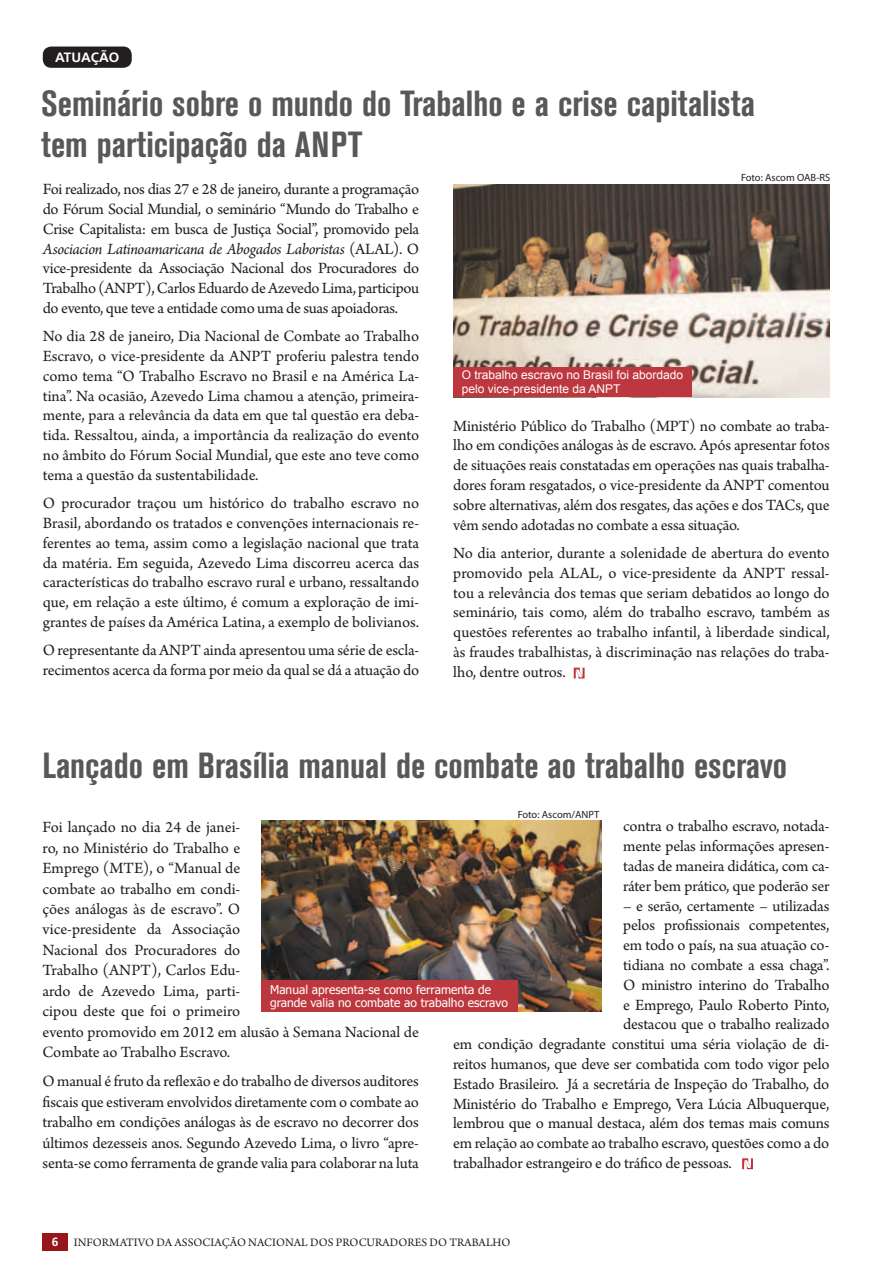
<style>
.page{position:relative;width:872px;height:1276px;background:#fff}
.page>*{position:absolute;margin:0;border:0;box-sizing:border-box;transform-origin:0 0}
.t1{font:700 condensed 36px/40.5px "Akzidenz Grotesk BE";color:#57585a}
.t2{font:16.5px/19.8px "Arno Pro";letter-spacing:-.01em;color:#231f20;text-align:justify}
.t3{font:700 13.5px "Frutiger";color:#fff}
.t4{font:12px/13.5px "Tahoma";color:#fff}
.t5{font:12px/13.5px "Arial";color:#fff}
.t6{font:12px "Arno Pro";color:#231f20}
.t7{font:700 12px "Frutiger";color:#fff}
.t8{font:10.5px "Myriad Pro";color:#231f20}
.s1{font-style:italic}
</style>
<div class="page">
<div style="left:43px;top:1233px;width:25px;height:17px;background:#961619"></div>
<svg style="left:742px;top:1158px;width:11px;height:11px"></svg>
<img style="left:261px;top:820px;width:340px;height:191px">
<div style="left:261px;top:980px;width:256px;height:32px;background:#bd383e"></div>
<div style="left:43px;top:47px;width:89px;height:21px;background:#231f20;border-radius:9px"></div>
<svg style="left:573px;top:667px;width:11px;height:11px"></svg>
<img style="left:453px;top:185px;width:376px;height:212px">
<div style="left:453px;top:367px;width:239px;height:30px;background:#bd383e"></div>
<p class="t3" style="left:55px;top:49px;width:66px">ATUAÇÃO</p>
<h1 class="t1" style="left:41px;top:84px;width:715px">Seminário sobre o mundo do Trabalho e a crise capitalista tem participação da ANPT</h1>
<p class="t2" style="left:43px;top:180px;width:378px">Foi realizado, nos dias 27 e 28 de janeiro, durante a programação do Fórum Social Mundial, o seminário “Mundo do Trabalho e Crise Capitalista: em busca de Justiça Social”, promovido pela <span class="s1">Asociacion Latinoamaricana de Abogados Laboristas</span> (ALAL). O vice-presidente da Associação Nacional dos Procuradores do Trabalho (ANPT), Carlos Eduardo de Azevedo Lima, participou do evento, que teve a entidade como uma de suas apoiadoras.</p>
<p class="t2" style="left:43px;top:327px;width:378px">No dia 28 de janeiro, Dia Nacional de Combate ao Trabalho Escravo, o vice-presidente da ANPT proferiu palestra tendo como tema “O Trabalho Escravo no Brasil e na América La&shy;tina”. Na ocasião, Azevedo Lima chamou a atenção, primeira&shy;mente, para a relevância da data em que tal questão era deba&shy;tida. Ressaltou, ainda, a importância da realização do evento no âmbito do Fórum Social Mundial, que este ano teve como tema a questão da sustentabilidade.</p>
<p class="t2" style="left:43px;top:494px;width:378px">O procurador traçou um histórico do trabalho escravo no Brasil, abordando os tratados e convenções internacionais re&shy;ferentes ao tema, assim como a legislação nacional que trata da matéria. Em seguida, Azevedo Lima discorreu acerca das características do trabalho escravo rural e urbano, ressaltando que, em relação a este último, é comum a exploração de imi&shy;grantes de países da América Latina, a exemplo de bolivianos.</p>
<p class="t2" style="left:43px;top:641px;width:378px">O representante da ANPT ainda apresentou uma série de escla&shy;recimentos acerca da forma por meio da qual se dá a atuação do</p>
<p class="t8" style="left:741px;top:171px;width:91px">Foto: Ascom OAB-RS</p>
<p class="t5" style="left:462px;top:368px;width:223px">O trabalho escravo no Brasil foi abordado pelo vice-presidente da ANPT</p>
<p class="t2" style="left:453px;top:416px;width:378px">Ministério Público do Trabalho (MPT) no combate ao traba&shy;lho em condições análogas às de escravo. Após apresentar fotos de situações reais constatadas em operações nas quais trabalha&shy;dores foram resgatados, o vice-presidente da ANPT comentou sobre alternativas, além dos resgates, das ações e dos TACs, que vêm sendo adotadas no combate a essa situação.</p>
<p class="t2" style="left:453px;top:544px;width:378px">No dia anterior, durante a solenidade de abertura do evento promovido pela ALAL, o vice-presidente da ANPT ressal&shy;tou a relevância dos temas que seriam debatidos ao longo do seminário, tais como, além do trabalho escravo, também as questões referentes ao trabalho infantil, à liberdade sindical, às fraudes trabalhistas, à discriminação nas relações do traba&shy;lho, dentre outros.</p>
<h1 class="t1" style="left:43px;top:745px;width:746px">Lançado em Brasília manual de combate ao trabalho escravo</h1>
<p class="t2" style="left:623px;top:817px;width:208px">contra o trabalho escravo, notada&shy;mente pelas informações apresen&shy;tadas de maneira didática, com ca&shy;ráter bem prático, que poderão ser</p>
<p class="t2" style="left:623px;top:896px;width:208px">– e serão, certamente – utilizadas</p>
<p class="t2" style="left:623px;top:916px;width:208px">pelos profissionais competentes,</p>
<p class="t2" style="left:623px;top:936px;width:208px">em todo o país, na sua atuação co-</p>
<p class="t2" style="left:623px;top:956px;width:208px">tidiana no combate a essa chaga”.</p>
<p class="t2" style="left:623px;top:975px;width:208px">O ministro interino do Trabalho</p>
<p class="t2" style="left:623px;top:995px;width:208px">e Emprego, Paulo Roberto Pinto,</p>
<p class="t2" style="left:623px;top:1015px;width:208px">destacou que o trabalho realizado</p>
<p class="t2" style="left:453px;top:1035px;width:378px">em condição degradante constitui uma séria violação de di-</p>
<p class="t2" style="left:453px;top:1055px;width:378px">reitos humanos, que deve ser combatida com todo vigor pelo</p>
<p class="t2" style="left:453px;top:1074px;width:378px">Estado Brasileiro. Já a secretária de Inspeção do Trabalho, do</p>
<p class="t2" style="left:453px;top:1094px;width:378px">Ministério do Trabalho e Emprego, Vera Lúcia Albuquerque,</p>
<p class="t2" style="left:453px;top:1114px;width:378px">lembrou que o manual destaca, além dos temas mais comuns</p>
<p class="t2" style="left:453px;top:1134px;width:378px">em relação ao combate ao trabalho escravo, questões como a do</p>
<p class="t2" style="left:453px;top:1154px;width:280px">trabalhador estrangeiro e do tráfico de pessoas.</p>
<p class="t8" style="left:517px;top:807px;width:83px">Foto: Ascom/ANPT</p>
<p class="t2" style="left:43px;top:817px;width:378px;line-height:20.5px;text-align:left">Foi lançado no dia 24 de janei-<br>ro, no Ministério do Trabalho e<br>Emprego (MTE), o “Manual de<br>combate ao trabalho em condi-<br>ções análogas às de escravo”. O<br>vice-presidente da Associação<br>Nacional dos Procuradores do<br>Trabalho (ANPT), Carlos Edu-<br>ardo de Azevedo Lima, parti-<br>cipou deste que foi o primeiro<br>evento promovido em 2012 em alusão à Semana Nacional de<br>Combate ao Trabalho Escravo.</p>
<p class="t2" style="left:43px;top:1072px;width:378px;line-height:20.5px">O manual é fruto da reflexão e do trabalho de diversos auditores fiscais que estiveram envolvidos diretamente com o combate ao trabalho em condições análogas às de escravo no decorrer dos últimos dezesseis anos. Segundo Azevedo Lima, o livro “apre&shy;senta-se como ferramenta de grande valia para colaborar na luta</p>
<p class="t4" style="left:270px;top:982px;width:239px">Manual apresenta-se como ferramenta de grande valia no combate ao trabalho escravo</p>
<p class="t7" style="left:52px;top:1234px;width:8px">6</p>
<p class="t6" style="left:74px;top:1235px;width:438px">INFORMATIVO DA ASSOCIAÇÃO NACIONAL DOS PROCURADORES DO TRABALHO</p>
</div>
